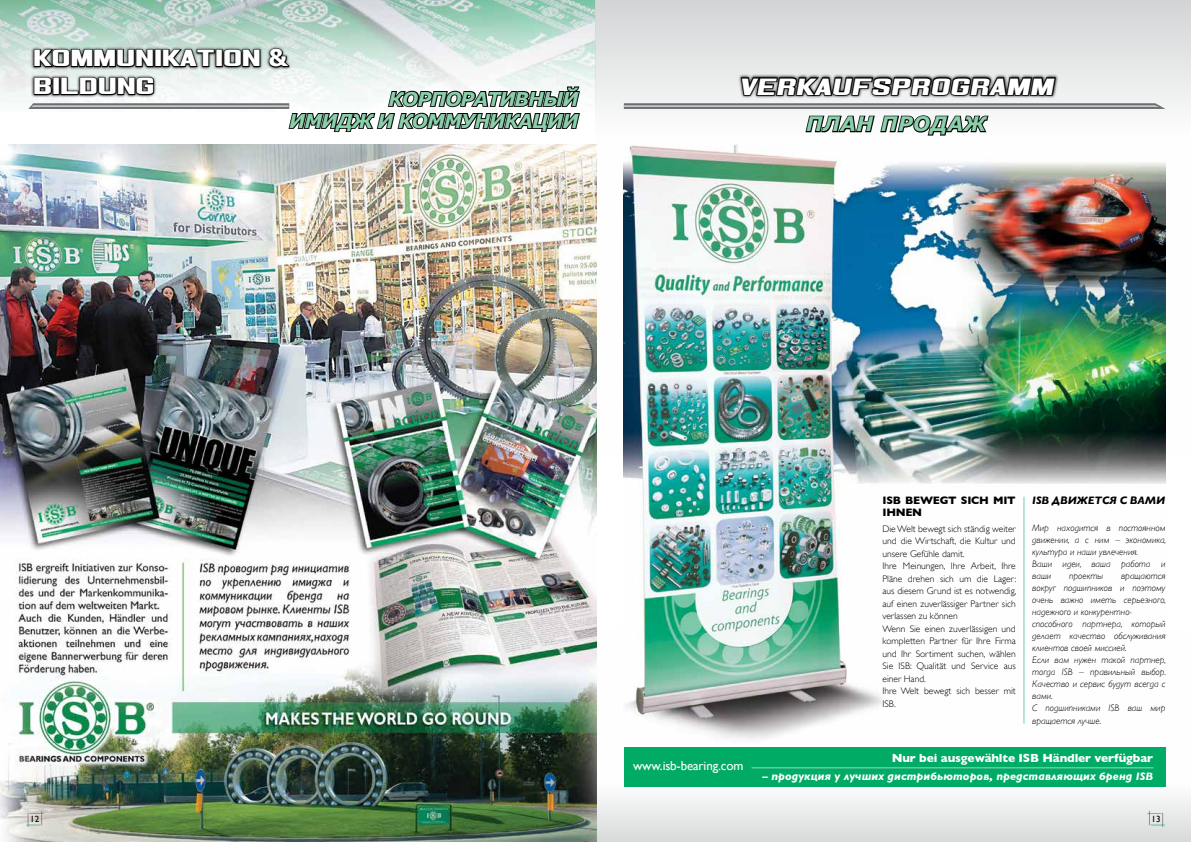
<style>
.page{position:relative;width:1191px;height:842px;background:#fff}
.page>*{position:absolute;margin:0;border:0;box-sizing:border-box;transform-origin:0 0}
.t1{font:28px/28px "Corporate HQ";letter-spacing:-.01em;color:#fff}
.t2{font:italic 28px "Corporate HQ";color:#fff}
.t3{font:italic 700 20px "Verdana";letter-spacing:.02em;color:#8bceaa}
.t4{font:italic 700 19px/22px "Verdana";letter-spacing:-.05em;color:#8bceaa;text-align:right}
.t5{font:13px "Gill Sans";letter-spacing:-.01em;color:#fff}
.t6{font:700 12px "Gill Sans";letter-spacing:-.01em;color:#fff}
.t7{font:italic 700 11px "Gill Sans";letter-spacing:.01em;color:#fff}
.t8{font:700 11px/12px "Gill Sans";letter-spacing:-.025em;color:#000}
.t9{font:italic 700 11px "Gill Sans";color:#000}
.t10{font:italic 300 9.5px/12px "Gill Sans";color:#000}
.t11{font:300 9.5px/12.5px "Gill Sans";color:#000}
.t12{font:9px "Gill Sans";color:#000}
.s1{font-family:"Verdana";font-weight:700;font-size:23px}
</style>
<div class="page">
<img style="left:0;top:0;width:595px;height:102px">
<svg style="left:596px;top:629px;width:595px;height:213px"></svg>
<svg style="left:595px;top:0;width:596px;height:457px"></svg>
<img style="left:623px;top:137px;width:542px;height:611px">
<svg style="left:738px;top:74px;width:320px;height:25px"></svg>
<svg style="left:739px;top:74px;width:318px;height:23px;background:#3e3e3e"></svg>
<img style="left:0;top:145px;width:596px;height:697px">
<div style="left:624px;top:748px;width:541px;height:39px;background:#00ab65"></div>
<hr style="left:1023px;top:497px;width:1px;height:226px;background:#00ab65">
<hr style="left:751px;top:767px;width:402px;height:1px;background:#fff">
<svg style="left:624px;top:103px;width:541px;height:34px"></svg>
<svg style="left:31px;top:46px;width:261px;height:30px;background:#d3dfda"></svg>
<svg style="left:33px;top:48px;width:121px;height:20px;background:#232625"></svg>
<div style="left:155px;top:49px;width:7px;height:18px;border:2px solid #000"></div>
<svg style="left:162px;top:48px;width:53px;height:20px"></svg>
<div style="left:216px;top:49px;width:7px;height:18px;border:2px solid #000"></div>
<svg style="left:223px;top:48px;width:38px;height:20px"></svg>
<svg style="left:268px;top:48px;width:22px;height:20px"></svg>
<svg style="left:28px;top:76px;width:553px;height:56px"></svg>
<svg style="left:1147px;top:811px;width:17px;height:16px"></svg>
<svg style="left:26px;top:811px;width:18px;height:16px"></svg>
<h1 class="t1" style="left:33px;top:43px;width:256px">KOMMUNIKATION <span class="s1">&amp;<br></span>BILDUNG</h1>
<h3 class="t4" style="left:289px;top:88px;width:291px">КОРПОРАТИВНЫЙ<br>ИМИДЖ И КОММУНИКАЦИИ</h3>
<h1 class="t2" style="left:739px;top:69px;width:319px">VERKAUFSPROGRAMM</h1>
<h2 class="t3" style="left:806px;top:110px;width:181px">ПЛАН ПРОДАЖ</h2>
<h3 class="t5" style="left:633px;top:758px;width:112px">www.isb-bearing.com</h3>
<p class="t9" style="left:1032px;top:494px;width:135px">ISB ДВИЖЕТСЯ С ВАМИ</p>
<p class="t10" style="left:1032px;top:522px;width:135px">Мир находится в постоянном движении, а с ним – экономика, культура и наши увлечения.<br>Ваши идеи, ваша работа и ваши</p>
<p class="t8" style="left:882px;top:494px;width:135px">ISB bewegt sich mit<br>Ihnen</p>
<p class="t11" style="left:882px;top:522px;width:135px">Die Welt bewegt sich ständig weiter und die Wirtschaft, die Kultur und unsere Gefühle damit.<br>Ihre Meinungen, Ihre Arbeit, Ihre<br>Pläne drehen sich um die Lager: aus diesem Grund ist es notwendig, auf einen zuverlässiger Partner sich verlassen zu können<br>Wenn Sie einen zuverlässigen und kompletten Partner für Ihre Firma und Ihr Sortiment suchen, wählen<br>Sie ISB: Qualität und Service aus einer Hand.<br>Ihre Welt bewegt sich besser mit<br>ISB.</p>
<p class="t10" style="left:1032px;top:570px;width:135px;text-indent:89px">вращаются вокруг подшипников и поэтому очень важно иметь серьезного, надежного и конкурентно&shy;способного партнера, который делает качество обслуживания клиентов своей миссией.<br>Если вам нужен такой партнер, тогда ISB – правильный выбор.<br>Качество и сервис будут всегда с вами.<br>С подшипниками ISB ваш мир вращается лучше.</p>
<p class="t6" style="left:891px;top:751px;width:263px">N ur bei ausgewählte IS B H ändler verfügbar</p>
<p class="t7" style="left:762px;top:770px;width:392px">– продукция у лучших дистрибьюторов, представляющих бренд ISB</p>
<p class="t10" style="left:1069px;top:570px;width:35px">проекты</p>
<p class="t12" style="left:30px;top:814px;width:10px">12</p>
<p class="t12" style="left:1151px;top:814px;width:10px">13</p>
</div>
